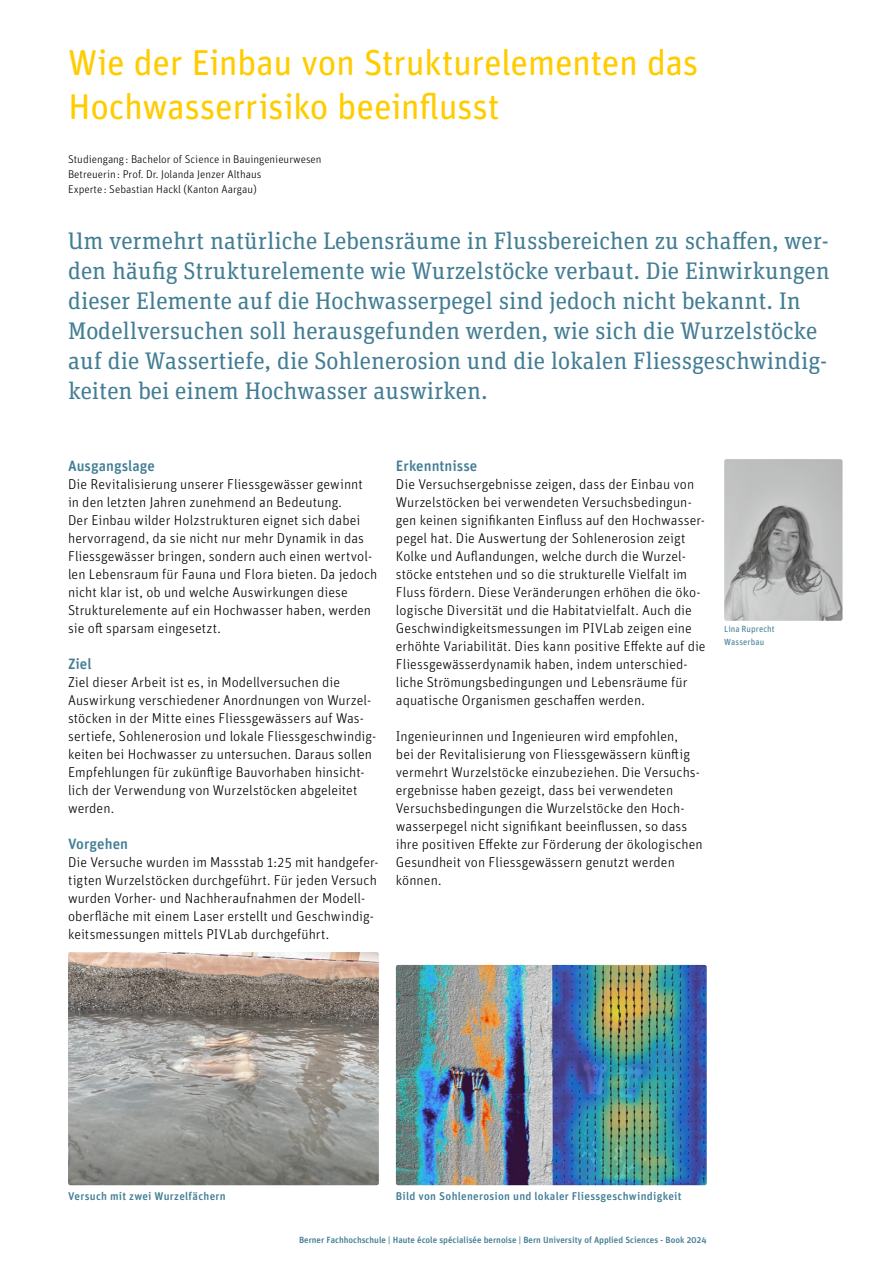
<style>
.page{position:relative;width:893px;height:1263px;background:#fff}
.page>*{position:absolute;margin:0;border:0;box-sizing:border-box;transform-origin:0 0}
.t1{font:36px/43.5px "Unit Rounded Pro";letter-spacing:-.015em;color:#fc0}
.t2{font:24px/30px "Unit Slab Pro";color:#427d94}
.t3{font:500 15px "Unit Rounded Pro";color:#427d94}
.t4{font:300 14.25px/18px "Unit Rounded Pro";letter-spacing:.005em;color:#000}
.t5{font:300 11.25px/15px "Unit Rounded Pro";color:#000}
.t6{font:500 11.25px "Unit Rounded Pro";letter-spacing:.02em;color:#427d94}
.t7{font:500 9px "Unit Rounded Pro";color:#427d94}
.t8{font:9px/12.9px "Unit Rounded Pro";letter-spacing:.01em;color:#427d94;scale:.95 1}
</style>
<div class="page">
<img style="left:724px;top:459px;width:118px;height:162px">
<img style="left:68px;top:952px;width:311px;height:233px">
<img style="left:396px;top:965px;width:311px;height:220px">
<h1 class="t1" style="left:68px;top:39px;width:632px">Wie der Einbau von Strukturelementen das<br>Hochwasserrisiko beeinflusst</h1>
<p class="t5" style="left:68px;top:151px;width:255px">Studiengang : Bachelor of Science in Bauingenieurwesen<br>Betreuerin: Prof. Dr. Jolanda Jenzer Althaus<br>Experte : Sebastian Hackl (Kanton Aargau)</p>
<p class="t2" style="left:68px;top:225px;width:763px">Um vermehrt natürliche Lebensräume in Flussbereichen zu schaffen, wer&shy;den häufig Strukturelemente wie Wurzelstöcke verbaut. Die Einwirkungen dieser Elemente auf die Hochwasserpegel sind jedoch nicht bekannt. In Modellversuchen soll herausgefunden werden, wie sich die Wurzelstöcke auf die Wassertiefe, die Sohlenerosion und die lokalen Fliessgeschwindig&shy;keiten bei einem Hochwasser auswirken.</p>
<p class="t3" style="left:68px;top:455px;width:89px">Ausgangslage</p>
<p class="t4" style="left:68px;top:475px;width:311px">Die Revitalisierung unserer Fliessgewässer gewinnt in den letzten Jahren zunehmend an Bedeutung.<br>Der Einbau wilder Holzstrukturen eignet sich dabei hervorragend, da sie nicht nur mehr Dynamik in das Fliessgewässer bringen, sondern auch einen wertvol&shy;len Lebensraum für Fauna und Flora bieten. Da jedoch nicht klar ist, ob und welche Auswirkungen diese Strukturelemente auf ein Hochwasser haben, werden sie oft sparsam eingesetzt.</p>
<p class="t3" style="left:68px;top:653px;width:25px">Ziel</p>
<p class="t4" style="left:68px;top:673px;width:310px">Ziel dieser Arbeit ist es, in Modellversuchen die Auswirkung verschiedener Anordnungen von Wurzel&shy;stöcken in der Mitte eines Fliessgewässers auf Was&shy;sertiefe, Sohlenerosion und lokale Fliessgeschwindig&shy;keiten bei Hochwasser zu untersuchen. Daraus sollen Empfehlungen für zukünftige Bauvorhaben hinsicht&shy;lich der Verwendung von Wurzelstöcken abgeleitet werden.</p>
<p class="t3" style="left:68px;top:833px;width:61px">Vorgehen</p>
<p class="t4" style="left:68px;top:853px;width:312px">Die Versuche wurden im Massstab 1:25 mit handgefer&shy;tigten Wurzelstöcken durchgeführt. Für jeden Versuch wurden Vorher- und Nachheraufnahmen der Modell&shy;oberfläche mit einem Laser erstellt und Geschwindig&shy;keitsmessungen mittels PIVLab durchgeführt.</p>
<p class="t3" style="left:396px;top:455px;width:83px">Erkenntnisse</p>
<p class="t4" style="left:396px;top:475px;width:311px">Die Versuchsergebnisse zeigen, dass der Einbau von Wurzelstöcken bei verwendeten Versuchsbedingun&shy;gen keinen signifikanten Einfluss auf den Hochwasser&shy;pegel hat. Die Auswertung der Sohlenerosion zeigt Kolke und Auflandungen, welche durch die Wurzel&shy;stöcke entstehen und so die strukturelle Vielfalt im Fluss fördern. Diese Veränderungen erhöhen die öko&shy;logische Diversität und die Habitatvielfalt. Auch die Geschwindigkeitsmessungen im PIVLab zeigen eine erhöhte Variabilität. Dies kann positive Effekte auf die Fliessgewässerdynamik haben, indem unterschied&shy;liche Strömungsbedingungen und Lebensräume für aquatische Organismen geschaffen werden.</p>
<p class="t4" style="left:396px;top:727px;width:308px">Ingenieurinnen und Ingenieuren wird empfohlen,<br>bei der Revitalisierung von Fliessgewässern künftig vermehrt Wurzelstöcke einzubeziehen. Die Versuchs&shy;ergebnisse haben gezeigt, dass bei verwendeten Versuchsbedingungen die Wurzelstöcke den Hoch&shy;wasserpegel nicht signifikant beeinflussen, so dass ihre positiven Effekte zur Förderung der ökologischen Gesundheit von Fliessgewässern genutzt werden können.</p>
<p class="t8" style="left:724px;top:622px;width:54px">Lina Ruprecht<br>Wasserbau</p>
<p class="t6" style="left:68px;top:1188px;width:159px">Versuch mit zwei Wurzelfächern</p>
<p class="t6" style="left:396px;top:1188px;width:287px">Bild von Sohlenerosion und lokaler Fliessgeschwindigkeit</p>
<p class="t7" style="left:299px;top:1234px;width:409px">Berner Fachhochschule | Haute école spécialisée bernoise | Bern University of Applied Sciences - Book 2024</p>
</div>
